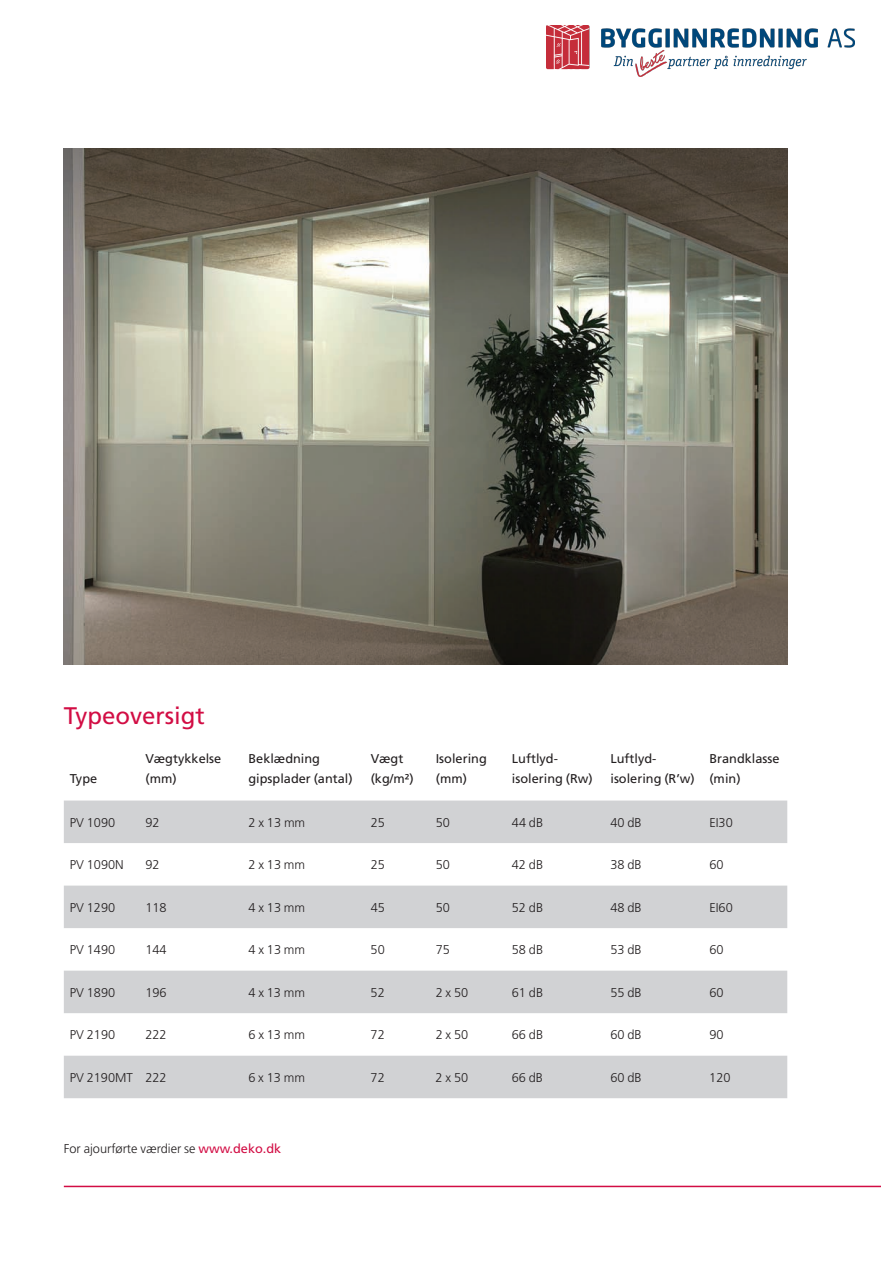
<style>
.page{position:relative;width:881px;height:1263px;background:#fff}
.page>*{position:absolute;margin:0;border:0;box-sizing:border-box;transform-origin:0 0}
.t1{font:24px "Frutiger";color:#d20d44}
.t2{font:300 12.75px "Frutiger";color:#231f20}
.t3{font:12.75px/19.5px "Frutiger";color:#231f20}
.s1{font-weight:400;color:#d20d44}
</style>
<div class="page">
<hr style="left:64px;top:1186px;width:816px;height:1px;background:#d20d44">
<svg style="left:64px;top:800px;width:723px;height:298px;fill:#d1d2d4"></svg>
<img style="left:64px;top:149px;width:723px;height:516px">
<img style="left:546px;top:26px;width:308px;height:51px">
<p class="t1" style="left:64px;top:701px;width:142px">Typeoversigt</p>
<p class="t3" style="left:70px;top:768px;width:29px">Type</p>
<p class="t3" style="left:145px;top:749px;width:77px">Vægtykkelse (mm)</p>
<p class="t3" style="left:248px;top:749px;width:106px">Beklædning gipsplader (antal)</p>
<p class="t3" style="left:370px;top:749px;width:44px">Vægt (kg/m²)</p>
<p class="t3" style="left:435px;top:749px;width:53px">Isolering (mm)</p>
<p class="t3" style="left:511px;top:749px;width:82px">Luftlyd&shy;isolering (Rw)</p>
<p class="t3" style="left:610px;top:749px;width:86px">Luftlyd&shy;isolering (R’w)</p>
<p class="t3" style="left:709px;top:749px;width:72px">Brandklasse (min)</p>
<p class="t2" style="left:70px;top:815px;width:47px">PV 1090</p>
<p class="t2" style="left:145px;top:815px;width:16px">92</p>
<p class="t2" style="left:248px;top:815px;width:58px">2 x 13 mm</p>
<p class="t2" style="left:370px;top:815px;width:16px">25</p>
<p class="t2" style="left:435px;top:815px;width:16px">50</p>
<p class="t2" style="left:511px;top:815px;width:33px">44 dB</p>
<p class="t2" style="left:610px;top:815px;width:33px">40 dB</p>
<p class="t2" style="left:709px;top:815px;width:25px">EI30</p>
<p class="t2" style="left:70px;top:858px;width:55px">PV 1090N</p>
<p class="t2" style="left:145px;top:858px;width:16px">92</p>
<p class="t2" style="left:248px;top:858px;width:58px">2 x 13 mm</p>
<p class="t2" style="left:370px;top:858px;width:16px">25</p>
<p class="t2" style="left:435px;top:858px;width:16px">50</p>
<p class="t2" style="left:511px;top:858px;width:33px">42 dB</p>
<p class="t2" style="left:610px;top:858px;width:33px">38 dB</p>
<p class="t2" style="left:709px;top:858px;width:16px">60</p>
<p class="t2" style="left:70px;top:900px;width:47px">PV 1290</p>
<p class="t2" style="left:145px;top:900px;width:23px">118</p>
<p class="t2" style="left:248px;top:900px;width:58px">4 x 13 mm</p>
<p class="t2" style="left:370px;top:900px;width:16px">45</p>
<p class="t2" style="left:435px;top:900px;width:16px">50</p>
<p class="t2" style="left:511px;top:900px;width:33px">52 dB</p>
<p class="t2" style="left:610px;top:900px;width:33px">48 dB</p>
<p class="t2" style="left:709px;top:900px;width:25px">EI60</p>
<p class="t2" style="left:70px;top:943px;width:47px">PV 1490</p>
<p class="t2" style="left:145px;top:943px;width:23px">144</p>
<p class="t2" style="left:248px;top:943px;width:58px">4 x 13 mm</p>
<p class="t2" style="left:370px;top:943px;width:16px">50</p>
<p class="t2" style="left:435px;top:943px;width:16px">75</p>
<p class="t2" style="left:511px;top:943px;width:33px">58 dB</p>
<p class="t2" style="left:610px;top:943px;width:33px">53 dB</p>
<p class="t2" style="left:709px;top:943px;width:16px">60</p>
<p class="t2" style="left:70px;top:985px;width:47px">PV 1890</p>
<p class="t2" style="left:145px;top:985px;width:23px">196</p>
<p class="t2" style="left:248px;top:985px;width:58px">4 x 13 mm</p>
<p class="t2" style="left:370px;top:985px;width:16px">52</p>
<p class="t2" style="left:435px;top:985px;width:34px">2 x 50</p>
<p class="t2" style="left:511px;top:985px;width:33px">61 dB</p>
<p class="t2" style="left:610px;top:985px;width:33px">55 dB</p>
<p class="t2" style="left:709px;top:985px;width:16px">60</p>
<p class="t2" style="left:70px;top:1028px;width:47px">PV 2190</p>
<p class="t2" style="left:145px;top:1028px;width:23px">222</p>
<p class="t2" style="left:248px;top:1028px;width:58px">6 x 13 mm</p>
<p class="t2" style="left:370px;top:1028px;width:16px">72</p>
<p class="t2" style="left:435px;top:1028px;width:34px">2 x 50</p>
<p class="t2" style="left:511px;top:1028px;width:33px">66 dB</p>
<p class="t2" style="left:610px;top:1028px;width:33px">60 dB</p>
<p class="t2" style="left:709px;top:1028px;width:16px">90</p>
<p class="t2" style="left:70px;top:1070px;width:98px">PV 2190MT 222</p>
<p class="t2" style="left:248px;top:1070px;width:58px">6 x 13 mm</p>
<p class="t2" style="left:370px;top:1070px;width:16px">72</p>
<p class="t2" style="left:435px;top:1070px;width:34px">2 x 50</p>
<p class="t2" style="left:511px;top:1070px;width:33px">66 dB</p>
<p class="t2" style="left:610px;top:1070px;width:33px">60 dB</p>
<p class="t2" style="left:709px;top:1070px;width:23px">120</p>
<p class="t2" style="left:64px;top:1141px;width:219px">For ajourførte værdier se <span class="s1">www.deko.dk</span></p>
</div>
